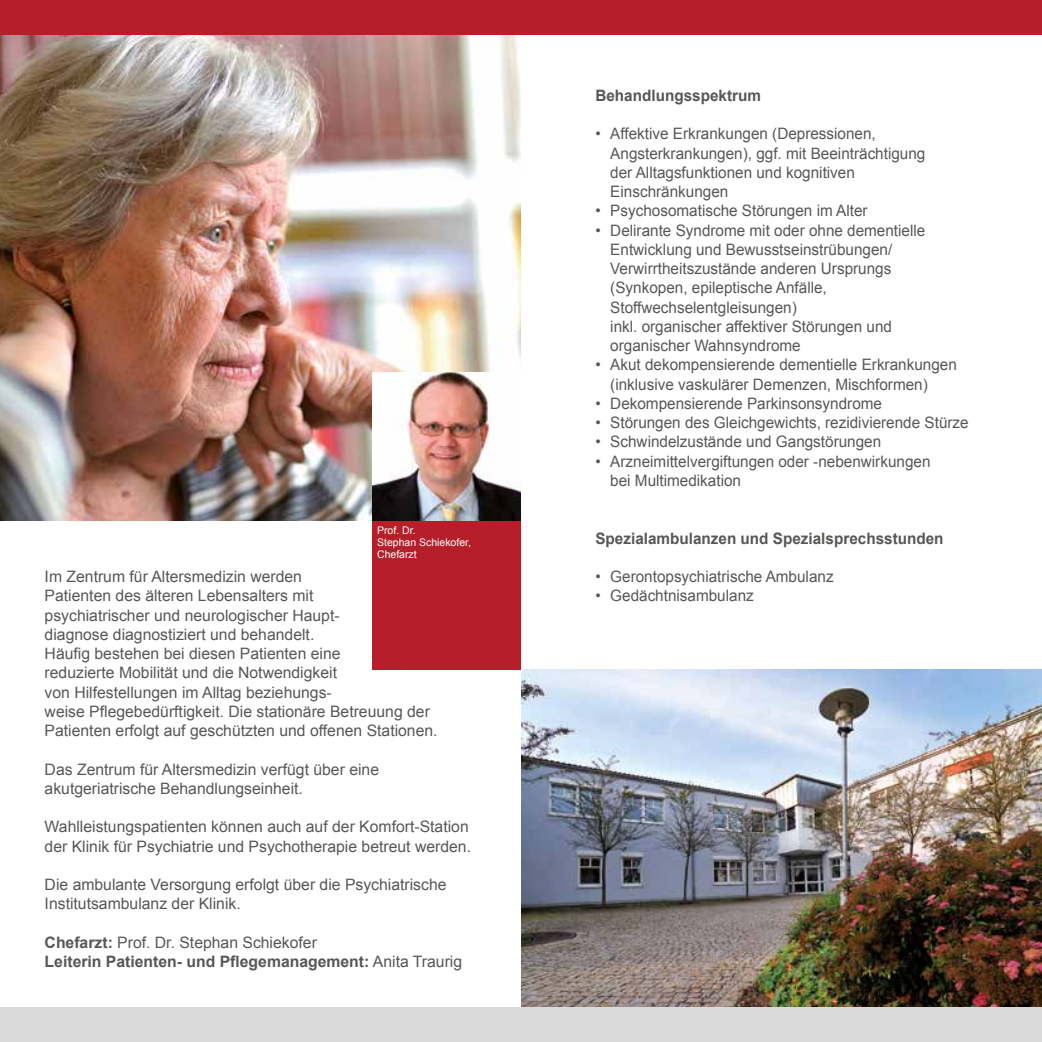
<style>
.page{position:relative;width:1042px;height:1042px;background:#fff}
.page>*{position:absolute;margin:0;border:0;box-sizing:border-box;transform-origin:0 0}
.t1{font:15.75px/19.2px "Arial";color:#575756}
.t2{font:700 15.75px/19.2px "Arial";color:#575756}
.t3{font:10.5px/12.2px "Arial";color:#fff}
.s1{font-weight:400}
</style>
<div class="page">
<img style="left:0;top:35px;width:521px;height:486px">
<div style="left:0;top:0;width:1042px;height:35px;background:#b61f29"></div>
<div style="left:372px;top:521px;width:149px;height:149px;background:#b61f29"></div>
<img style="left:521px;top:670px;width:521px;height:337px">
<div style="left:0;top:1007px;width:1042px;height:35px;background:#dadada"></div>
<img style="left:372px;top:372px;width:149px;height:149px">
<p class="t3" style="left:377px;top:524px;width:95px">Prof. Dr.<br>Stephan Schiekofer,<br>Chefarzt</p>
<p class="t1" style="left:45px;top:567px;width:394px">Im Zentrum für Altersmedizin werden<br>Patienten des älteren Lebensalters mit<br>psychiatrischer und neurologischer Haupt-<br>diagnose diagnostiziert und behandelt.<br>Häufig bestehen bei diesen Patienten eine<br>reduzierte Mobilität und die Notwendigkeit<br>von Hilfestellungen im Alltag beziehungs-<br>weise Pflegebedürftigkeit. Die stationäre Betreuung der Patienten erfolgt auf geschützten und offenen Stationen.</p>
<p class="t1" style="left:45px;top:759px;width:336px">Das Zentrum für Altersmedizin verfügt über eine akutgeriatrische Behandlungseinheit.</p>
<p class="t1" style="left:45px;top:817px;width:428px">Wahlleistungspatienten können auch auf der Komfort-Station der Klinik für Psychiatrie und Psychotherapie betreut werden.</p>
<p class="t1" style="left:45px;top:875px;width:403px">Die ambulante Versorgung erfolgt über die Psychiatrische<br>Institutsambulanz der Klinik.</p>
<p class="t2" style="left:45px;top:933px;width:419px">Chefarzt: <span class="s1">Prof. Dr. Stephan Schiekofer<br></span>Leiterin Patienten- und Pflegemanagement: <span class="s1">Anita Traurig</span></p>
<p class="t2" style="left:595px;top:86px;width:167px">Behandlungsspektrum</p>
<p class="t1" style="left:610px;top:124px;width:317px;text-indent:-15px">• Affektive Erkrankungen (Depressionen, Angsterkrankungen), ggf. mit Beeinträchtigung der Alltagsfunktionen und kognitiven Einschränkungen</p>
<p class="t1" style="left:595px;top:201px;width:274px">• Psychosomatische Störungen im Alter</p>
<p class="t1" style="left:610px;top:221px;width:317px;text-indent:-15px">• Delirante Syndrome mit oder ohne dementielle Entwicklung und Bewusstseinstrübungen/ Verwirrtheitszustände anderen Ursprungs (Synkopen, epileptische Anfälle, Stoffwechselentgleisungen)<br>inkl. organischer affektiver Störungen und organischer Wahnsyndrome</p>
<p class="t1" style="left:610px;top:355px;width:348px;text-indent:-15px">• Akut dekompensierende dementielle Erkrankungen (inklusive vaskulärer Demenzen, Mischformen)</p>
<p class="t1" style="left:595px;top:394px;width:288px">• Dekompensierende Parkinsonsyndrome</p>
<p class="t1" style="left:595px;top:413px;width:375px">• Störungen des Gleichgewichts, rezidivierende Stürze</p>
<p class="t1" style="left:595px;top:432px;width:287px">• Schwindelzustände und Gangstörungen</p>
<p class="t1" style="left:610px;top:451px;width:322px;text-indent:-15px">• Arzneimittelvergiftungen oder -nebenwirkungen bei Multimedikation</p>
<p class="t2" style="left:595px;top:529px;width:350px">Spezialambulanzen und Spezialsprechsstunden</p>
<p class="t1" style="left:595px;top:567px;width:240px">• Gerontopsychiatrische Ambulanz</p>
<p class="t1" style="left:595px;top:586px;width:160px">• Gedächtnisambulanz</p>
</div>
